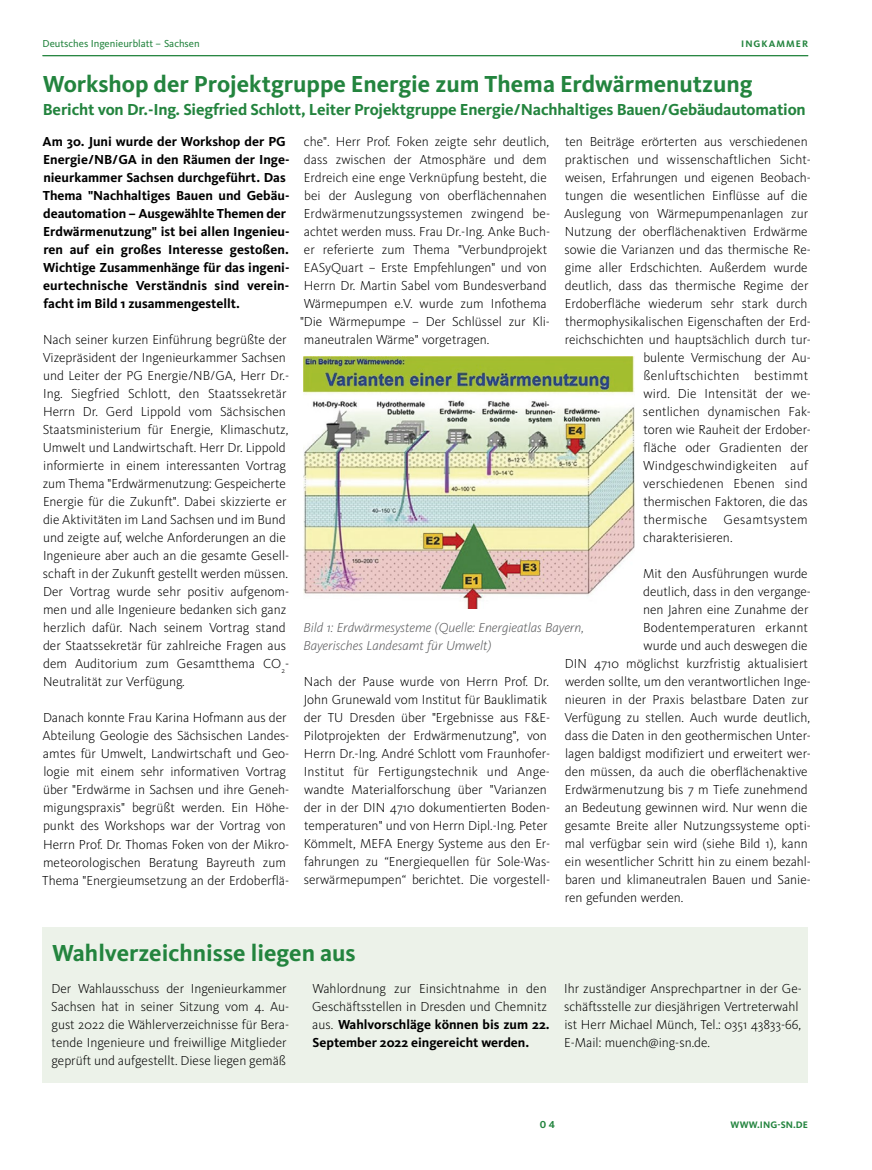
<style>
.page{position:relative;width:872px;height:1170px;background:#fff}
.page>*{position:absolute;margin:0;border:0;box-sizing:border-box;transform-origin:0 0}
.t1{font:700 24px "Kievit OT";color:#23843e}
.t2{font:700 16.5px "Kievit OT";letter-spacing:-.01em;color:#23843e}
.t3{font:300 13.5px/18px "Kievit OT";color:#000}
.t4{font:700 13.5px/18px "Kievit OT";color:#000}
.t5{font:italic 300 13.5px/18px "Kievit OT";color:#58595b}
.t6{font:300 13.5px "Kievit OT";letter-spacing:.025em;color:#000}
.t7{font:300 13.5px "Kievit OT";letter-spacing:.02em;color:#000}
.t8{font:10.5px "Kievit OT";color:#23843e}
.t9{font:700 10.5px "Kievit OT";color:#23843e}
.t10{font:700 9.75px "Kievit OT";letter-spacing:.01em;color:#23843e}
.t11{font:700 9.75px "Kievit OT";letter-spacing:.105em;color:#23843e}
.s1{font-weight:700}
</style>
<div class="page">
<hr style="left:43px;top:55px;width:765px;height:1px;background:#23843e">
<img style="left:303px;top:356px;width:331px;height:252px">
<div style="left:43px;top:927px;width:765px;height:156px;background:#ecf2e9"></div>
<p class="t8" style="left:43px;top:38px;width:159px">Deutsches Ingenieurblatt – Sachsen</p>
<p class="t11" style="left:741px;top:38px;width:69px">INGKAMMER</p>
<h1 class="t1" style="left:43px;top:70px;width:711px">Workshop der Projektgruppe Energie zum Thema Erdwärmenutzung</h1>
<p class="t2" style="left:43px;top:99px;width:764px">Bericht von Dr.-Ing. Siegfried Schlott, Leiter Projektgruppe Energie/Nachhaltiges Bauen/Gebäudautomation</p>
<p class="t3" style="left:304px;top:133px;width:247px">che". Herr Prof. Foken zeigte sehr deutlich,</p>
<p class="t3" style="left:304px;top:151px;width:244px">dass zwischen der Atmosphäre und dem</p>
<p class="t3" style="left:304px;top:169px;width:244px">Erdreich eine enge Verknüpfung besteht, die</p>
<p class="t3" style="left:304px;top:187px;width:244px">bei der Auslegung von oberflächennahen</p>
<p class="t3" style="left:304px;top:205px;width:248px">Erdwärmenutzungssystemen zwingend be-</p>
<p class="t3" style="left:304px;top:223px;width:248px">achtet werden muss. Frau Dr.-Ing. Anke Buch-</p>
<p class="t3" style="left:304px;top:241px;width:245px">er referierte zum Thema "Verbundprojekt</p>
<p class="t3" style="left:304px;top:259px;width:244px">EASyQuart – Erste Empfehlungen" und von</p>
<p class="t3" style="left:304px;top:277px;width:244px">Herrn Dr. Martin Sabel vom Bundesverband</p>
<p class="t3" style="left:304px;top:295px;width:244px">Wärmepumpen e.V. wurde zum Infothema</p>
<p class="t3" style="left:300px;top:313px;width:251px">"Die Wärmepumpe – Der Schlüssel zur Kli-</p>
<p class="t3" style="left:304px;top:331px;width:187px">maneutralen Wärme" vorgetragen.</p>
<p class="t4" style="left:43px;top:132px;width:248px">Am 30. Juni wurde der Workshop der PG Energie/NB/GA in den Räumen der Inge&shy;nieurkammer Sachsen durchgeführt. Das Thema "Nachhaltiges Bauen und Gebäu&shy;deautomation – Ausgewählte Themen der Erdwärmenutzung" ist bei allen Ingenieu&shy;ren auf ein großes Interesse gestoßen.<br>Wichtige Zusammenhänge für das ingeni&shy;eurtechnische Verständnis sind verein&shy;facht im Bild 1 zusammengestellt.</p>
<p class="t3" style="left:43px;top:330px;width:248px">Nach seiner kurzen Einführung begrüßte der Vizepräsident der Ingenieurkammer Sachsen und Leiter der PG Energie/NB/GA, Herr Dr.- Ing. Siegfried Schlott, den Staatssekretär Herrn Dr. Gerd Lippold vom Sächsischen Staatsministerium für Energie, Klimaschutz, Umwelt und Landwirtschaft. Herr Dr. Lippold informierte in einem interessanten Vortrag zum Thema "Erdwärmenutzung: Gespeicherte Energie für die Zukunft". Dabei skizzierte er die Aktivitäten im Land Sachsen und im Bund und zeigte auf, welche Anforderungen an die Ingenieure aber auch an die gesamte Gesell&shy;schaft in der Zukunft gestellt werden müssen.<br>Der Vortrag wurde sehr positiv aufgenom&shy;men und alle Ingenieure bedanken sich ganz herzlich dafür. Nach seinem Vortrag stand der Staatssekretär für zahlreiche Fragen aus dem Auditorium zum Gesamtthema CO<sub>2</sub>- Neutralität zur Verfügung.</p>
<p class="t3" style="left:42px;top:709px;width:248px">Danach konnte Frau Karina Hofmann aus der Abteilung Geologie des Sächsischen Landes&shy;amtes für Umwelt, Landwirtschaft und Geo&shy;logie mit einem sehr informativen Vortrag über "Erdwärme in Sachsen und ihre Geneh&shy;migungspraxis" begrüßt werden. Ein Höhe&shy;punkt des Workshops war der Vortrag von Herrn Prof. Dr. Thomas Foken von der Mikro&shy;meteorologischen Beratung Bayreuth zum Thema "Energieumsetzung an der Erdoberflä-</p>
<p class="t3" style="left:565px;top:133px;width:244px">ten Beiträge erörterten aus verschiedenen</p>
<p class="t3" style="left:565px;top:151px;width:248px">praktischen und wissenschaftlichen Sicht-</p>
<p class="t3" style="left:565px;top:169px;width:247px">weisen, Erfahrungen und eigenen Beobach-</p>
<p class="t3" style="left:565px;top:187px;width:244px">tungen die wesentlichen Einflüsse auf die</p>
<p class="t3" style="left:564px;top:205px;width:246px">Auslegung von Wärmepumpenanlagen zur</p>
<p class="t3" style="left:565px;top:223px;width:244px">Nutzung der oberflächenaktiven Erdwärme</p>
<p class="t3" style="left:564px;top:241px;width:248px">sowie die Varianzen und das thermische Re-</p>
<p class="t3" style="left:565px;top:259px;width:244px">gime aller Erdschichten. Außerdem wurde</p>
<p class="t3" style="left:565px;top:277px;width:245px">deutlich, dass das thermische Regime der</p>
<p class="t3" style="left:565px;top:295px;width:244px">Erdoberfläche wiederum sehr stark durch</p>
<p class="t3" style="left:565px;top:313px;width:247px">thermophysikalischen Eigenschaften der Erd-</p>
<p class="t3" style="left:565px;top:331px;width:248px">reichschichten und hauptsächlich durch tur-</p>
<p class="t3" style="left:643px;top:349px;width:169px">bulente Vermischung der Au-</p>
<p class="t6" style="left:643px;top:368px;width:166px">ßenluftschichten bestimmt</p>
<p class="t3" style="left:643px;top:385px;width:169px">wird. Die Intensität der we-</p>
<p class="t3" style="left:643px;top:403px;width:169px">sentlichen dynamischen Fak-</p>
<p class="t3" style="left:643px;top:421px;width:169px">toren wie Rauheit der Erdober-</p>
<p class="t3" style="left:643px;top:439px;width:166px">fläche oder Gradienten der</p>
<p class="t7" style="left:643px;top:458px;width:166px">Windgeschwindigkeiten auf</p>
<p class="t3" style="left:643px;top:475px;width:166px">verschiedenen Ebenen sind</p>
<p class="t3" style="left:643px;top:493px;width:166px">thermischen Faktoren, die das</p>
<p class="t6" style="left:643px;top:512px;width:166px">thermische Gesamtsystem</p>
<p class="t3" style="left:643px;top:529px;width:91px">charakterisieren.</p>
<p class="t3" style="left:643px;top:565px;width:166px">Mit den Ausführungen wurde</p>
<p class="t3" style="left:643px;top:583px;width:169px">deutlich, dass in den vergange-</p>
<p class="t3" style="left:643px;top:601px;width:167px">nen Jahren eine Zunahme der</p>
<p class="t3" style="left:643px;top:619px;width:166px">Bodentemperaturen erkannt</p>
<p class="t3" style="left:643px;top:637px;width:166px">wurde und auch deswegen die</p>
<p class="t3" style="left:565px;top:655px;width:245px">DIN 4710 möglichst kurzfristig aktualisiert</p>
<p class="t3" style="left:565px;top:673px;width:247px">werden sollte, um den verantwortlichen Inge-</p>
<p class="t3" style="left:565px;top:691px;width:245px">nieuren in der Praxis belastbare Daten zur</p>
<p class="t3" style="left:564px;top:709px;width:247px">Verfügung zu stellen. Auch wurde deutlich,</p>
<p class="t3" style="left:565px;top:727px;width:248px">dass die Daten in den geothermischen Unter-</p>
<p class="t3" style="left:565px;top:745px;width:247px">lagen baldigst modifiziert und erweitert wer-</p>
<p class="t3" style="left:565px;top:763px;width:244px">den müssen, da auch die oberflächenaktive</p>
<p class="t3" style="left:565px;top:781px;width:244px">Erdwärmenutzung bis 7 m Tiefe zunehmend</p>
<p class="t3" style="left:565px;top:799px;width:244px">an Bedeutung gewinnen wird. Nur wenn die</p>
<p class="t3" style="left:565px;top:817px;width:248px">gesamte Breite aller Nutzungssysteme opti-</p>
<p class="t3" style="left:565px;top:835px;width:244px">mal verfügbar sein wird (siehe Bild 1), kann</p>
<p class="t3" style="left:565px;top:853px;width:248px">ein wesentlicher Schritt hin zu einem bezahl-</p>
<p class="t3" style="left:565px;top:870px;width:247px">baren und klimaneutralen Bauen und Sanie-</p>
<p class="t3" style="left:565px;top:888px;width:120px">ren gefunden werden.</p>
<p class="t5" style="left:303px;top:619px;width:282px">Bild 1: Erdwärmesysteme (Quelle: Energieatlas Bayern,<br>Bayerisches Landesamt für Umwelt)</p>
<p class="t3" style="left:304px;top:673px;width:248px">Nach der Pause wurde von Herrn Prof. Dr.<br>John Grunewald vom Institut für Bauklimatik der TU Dresden über "Ergebnisse aus F&amp;E-Pilotprojekten der Erdwärmenutzung", von Herrn Dr.-Ing. André Schlott vom Fraunhofer-Institut für Fertigungstechnik und Ange&shy;wandte Materialforschung über "Varianzen der in der DIN 4710 dokumentierten Boden&shy;temperaturen" und von Herrn Dipl.-Ing. Peter Kömmelt, MEFA Energy Systeme aus den Er&shy;fahrungen zu “Energiequellen für Sole-Was&shy;serwärmepumpen“ berichtet. Die vorgestell-</p>
<h1 class="t1" style="left:52px;top:938px;width:305px">Wahlverzeichnisse liegen aus</h1>
<p class="t3" style="left:51px;top:979px;width:239px">Der Wahlausschuss der Ingenieurkammer Sachsen hat in seiner Sitzung vom 4. Au&shy;gust 2022 die Wählerverzeichnisse für Bera&shy;tende Ingenieure und freiwillige Mitglieder geprüft und aufgestellt. Diese liegen gemäß</p>
<p class="t3" style="left:312px;top:979px;width:239px">Wahlordnung zur Einsichtnahme in den Geschäftsstellen in Dresden und Chemnitz aus. <span class="s1">Wahlvorschläge können bis zum 22.<br>September 2022 eingereicht werden.</span></p>
<p class="t3" style="left:564px;top:979px;width:239px">Ihr zuständiger Ansprechpartner in der Ge&shy;schäftsstelle zur diesjährigen Vertreterwahl ist Herr Michael Münch, Tel.: 0351 43833-66, E-Mail: muench@ing-sn.de.</p>
<p class="t9" style="left:539px;top:1117px;width:17px">04</p>
<p class="t10" style="left:730px;top:1118px;width:79px">WWW.ING-SN.DE</p>
</div>
